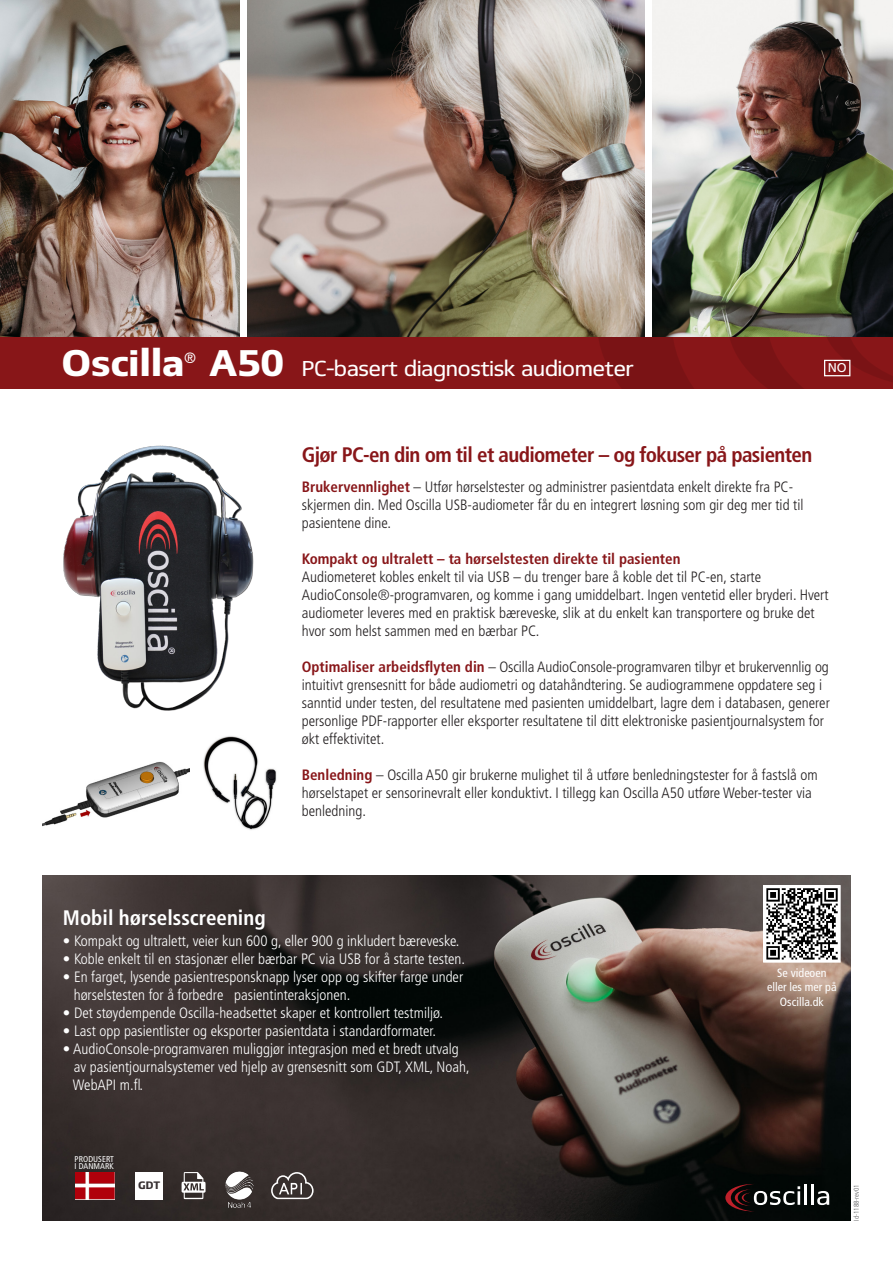
<style>
.page{position:relative;width:893px;height:1263px;background:#fff}
.page>*{position:absolute;margin:0;border:0;box-sizing:border-box;transform-origin:0 0}
.t1{font:700 36px "Olic";color:#fff}
.t2{font:700 condensed 21px "Frutiger LT Std";letter-spacing:-.03em;color:#881619}
.t3{font:21px "Olic";letter-spacing:-.03em;color:#fff}
.t4{font:700 condensed 21px "Frutiger LT Std";color:#fff}
.t5{font:300 condensed 15px/18px "Frutiger LT Std";color:#231f20}
.t6{font:300 condensed 15px/18px "Frutiger LT Std";color:#fff}
.t7{font:700 condensed 15px "Frutiger LT Std";color:#881619}
.t8{font:condensed 15px "Frutiger LT Std";color:#fff}
.t9{font:12.75px "Frutiger LT Std";color:#fff}
.t10{font:condensed 12px/14.4px "Frutiger LT Std";color:#fff;text-align:center}
.t11{font:700 10.5px "Olic";color:#373032}
.t12{font:condensed 8.4px/7.6px "Frutiger LT Std";letter-spacing:.01em;color:#fff}
.t13{font:300 condensed 7.05px "Frutiger LT Std";color:#57585a}
.s1{font-weight:700;color:#881619}
</style>
<div class="page">
<img style="left:652px;top:0;width:241px;height:337px">
<img style="left:0;top:0;width:240px;height:337px">
<img style="left:247px;top:0;width:398px;height:337px">
<img style="left:43px;top:875px;width:807px;height:345px">
<img style="left:63px;top:445px;width:191px;height:266px">
<img style="left:43px;top:761px;width:146px;height:65px">
<img style="left:203px;top:736px;width:74px;height:94px">
<svg style="left:765px;top:887px;width:73px;height:73px"></svg>
<svg style="left:766px;top:888px;width:72px;height:71px"></svg>
<div style="left:0;top:337px;width:893px;height:51px;background:#881618"></div>
<svg style="left:598px;top:337px;width:295px;height:51px"></svg>
<img style="left:75px;top:1172px;width:39px;height:27px">
<svg style="left:182px;top:1172px;width:24px;height:27px"></svg>
<svg style="left:271px;top:1172px;width:43px;height:27px"></svg>
<img style="left:225px;top:1171px;width:29px;height:38px">
<div style="left:136px;top:1172px;width:27px;height:27px;background:#fff"></div>
<svg style="left:725px;top:1184px;width:75px;height:27px;background:#312626"></svg>
<hr style="left:797px;top:1191px;width:3px;height:14px;background:#fff">
<hr style="left:804px;top:1185px;width:3px;height:20px;background:#fff">
<hr style="left:811px;top:1185px;width:3px;height:20px;background:#fff">
<svg style="left:817px;top:1191px;width:12px;height:14px"></svg>
<div style="left:824px;top:360px;width:26px;height:16px;border:1px solid #fff"></div>
<p class="t1" style="left:62px;top:341px;width:124px">Oscilla</p>
<p class="t8" style="left:184px;top:349px;width:13px">®</p>
<p class="t1" style="left:209px;top:341px;width:77px">A50</p>
<p class="t3" style="left:302px;top:357px;width:334px">PC-basert diagnostisk audiometer</p>
<p class="t9" style="left:828px;top:361px;width:21px">NO</p>
<p class="t2" style="left:302px;top:442px;width:512px">Gjør PC-en din om til et audiometer – og fokuser på pasienten</p>
<p class="t5" style="left:302px;top:478px;width:503px"><span class="s1">Brukervennlighet</span> – Utfør hørselstester og administrer pasientdata enkelt direkte fra PC&shy;skjermen din. Med Oscilla USB-audiometer får du en integrert løsning som gir deg mer tid til pasientene dine.</p>
<p class="t7" style="left:302px;top:550px;width:380px">Kompakt og ultralett – ta hørselstesten direkte til pasienten</p>
<p class="t5" style="left:302px;top:568px;width:528px">Audiometeret kobles enkelt til via USB – du trenger bare å koble det til PC-en, starte AudioConsole®-programvaren, og komme i gang umiddelbart. Ingen ventetid eller bryderi. Hvert audiometer leveres med en praktisk bæreveske, slik at du enkelt kan transportere og bruke det hvor som helst sammen med en bærbar PC.</p>
<p class="t5" style="left:302px;top:658px;width:529px"><span class="s1">Optimaliser arbeidsflyten din</span> – Oscilla AudioConsole-programvaren tilbyr et brukervennlig og intuitivt grensesnitt for både audiometri og datahåndtering. Se audiogrammene oppdatere seg i sanntid under testen, del resultatene med pasienten umiddelbart, lagre dem i databasen, generer personlige PDF-rapporter eller eksporter resultatene til ditt elektroniske pasientjournalsystem for økt effektivitet.</p>
<p class="t5" style="left:302px;top:766px;width:517px"><span class="s1">Benledning</span> – Oscilla A50 gir brukerne mulighet til å utføre benledningstester for å fastslå om hørselstapet er sensorinevralt eller konduktivt. I tillegg kan Oscilla A50 utføre Weber-tester via benledning.</p>
<p class="t4" style="left:63px;top:905px;width:204px">Mobil hørselsscreening</p>
<p class="t6" style="left:63px;top:931px;width:398px">• Kompakt og ultralett, veier kun 600 g, eller 900 g inkludert bæreveske.</p>
<p class="t6" style="left:63px;top:949px;width:404px">• Koble enkelt til en stasjonær eller bærbar PC via USB for å starte testen.</p>
<p class="t6" style="left:74px;top:967px;width:391px;text-indent:-11px">• En farget, lysende pasientresponsknapp lyser opp og skifter farge under hørselstesten for å forbedre pasientinteraksjonen.</p>
<p class="t6" style="left:63px;top:1003px;width:382px">• Det støydempende Oscilla-headsettet skaper et kontrollert testmiljø.</p>
<p class="t6" style="left:63px;top:1021px;width:375px">• Last opp pasientlister og eksporter pasientdata i standardformater.</p>
<p class="t6" style="left:73px;top:1039px;width:398px;text-indent:-10px">• AudioConsole-programvaren muliggjør integrasjon med et bredt utvalg av pasientjournalsystemer ved hjelp av grensesnitt som GDT, XML, Noah,<br>WebAPI m.fl.</p>
<p class="t12" style="left:75px;top:1155px;width:41px">PRODUSERT<br>I DANMARK</p>
<p class="t11" style="left:138px;top:1179px;width:24px">GDT</p>
<p class="t10" style="left:767px;top:965px;width:71px">Se videoen eller les mer på<br>Oscilla.dk</p>
<p class="t13" style="left:852px;top:1221px;width:38px;rotate:-90deg">Id-1188-rev01</p>
</div>
